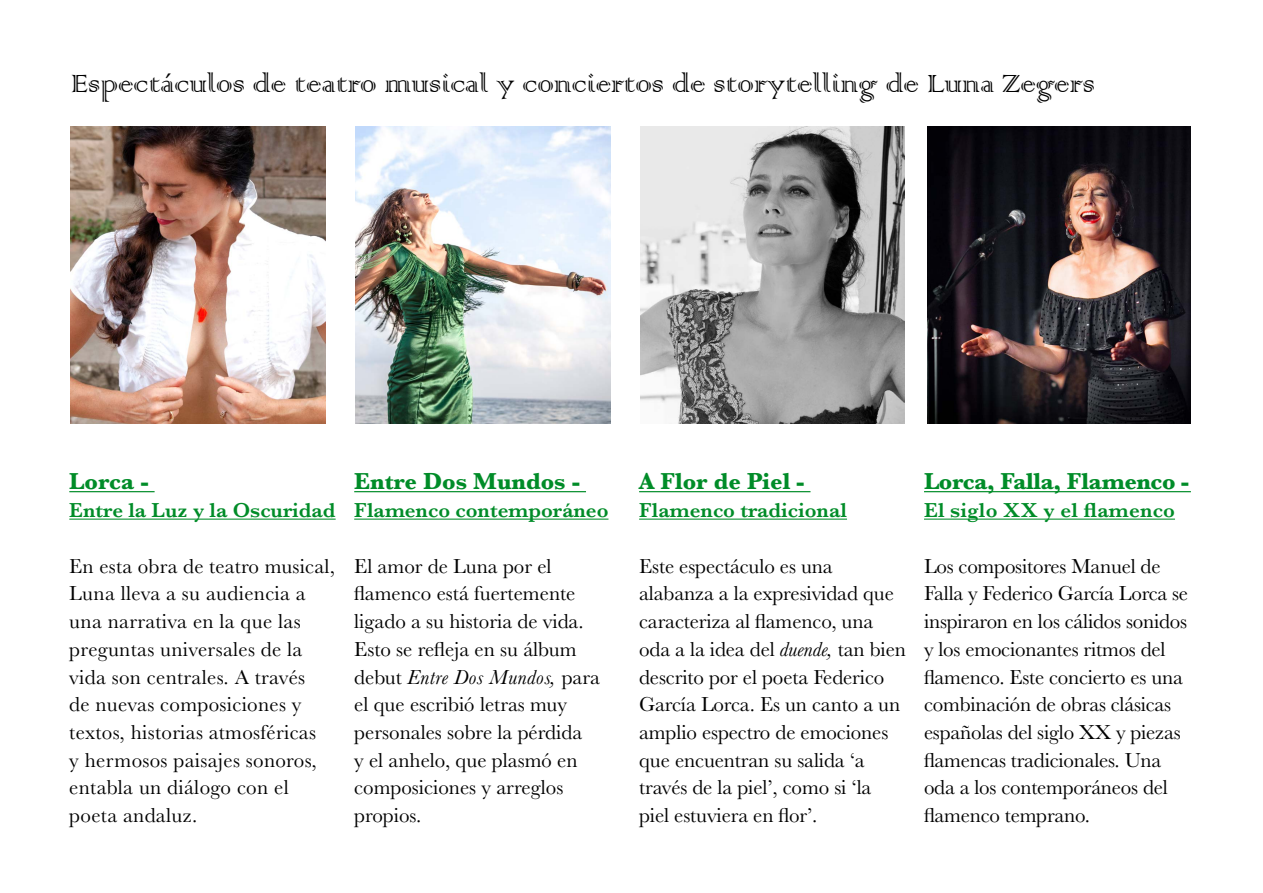
<style>
.page{position:relative;width:1263px;height:893px;background:#fff}
.page>*{position:absolute;margin:0;border:0;box-sizing:border-box;transform-origin:0 0}
.t1{font:33px "Colonna";color:#000}
.t2{font:700 24px "Baskerville";color:#008c28}
.t3{font:21px/27.8px "Baskerville";letter-spacing:-.005em;color:#000}
.t4{font:21px/27.8px "Baskerville";letter-spacing:.015em;color:#000}
.t5{font:600 21px "Baskerville";color:#008c28}
.s1{font-style:italic}
</style>
<div class="page">
<img style="left:927px;top:126px;width:264px;height:298px">
<img style="left:640px;top:126px;width:264px;height:298px">
<hr style="left:69px;top:491px;width:86px;height:1px;background:#008c28">
<hr style="left:69px;top:519px;width:267px;height:1px;background:#008c28">
<hr style="left:354px;top:491px;width:232px;height:1px;background:#008c28">
<hr style="left:354px;top:519px;width:254px;height:1px;background:#008c28">
<hr style="left:639px;top:491px;width:171px;height:1px;background:#008c28">
<hr style="left:639px;top:519px;width:208px;height:1px;background:#008c28">
<hr style="left:924px;top:491px;width:267px;height:1px;background:#008c28">
<hr style="left:924px;top:519px;width:251px;height:1px;background:#008c28">
<img style="left:71px;top:126px;width:255px;height:298px">
<img style="left:356px;top:126px;width:255px;height:298px">
<h1 class="t1" style="left:71px;top:62px;width:1026px">Espectáculos de teatro musical y conciertos de storytelling de Luna Zegers</h1>
<p class="t2" style="left:69px;top:465px;width:81px">Lorca -</p>
<p class="t5" style="left:69px;top:495px;width:268px">Entre la Luz y la Oscuridad</p>
<p class="t4" style="left:69px;top:552px;width:267px">En esta obra de teatro musical,<br>Luna lleva a su audiencia a una narrativa en la que las preguntas universales de la vida son centrales. A través<br>de nuevas composiciones y textos, historias atmosféricas<br>y hermosos paisajes sonoros, entabla un diálogo con el poeta andaluz.</p>
<p class="t2" style="left:354px;top:465px;width:227px">Entre Dos Mundos -</p>
<p class="t5" style="left:354px;top:495px;width:256px">Flamenco contemporáneo</p>
<p class="t3" style="left:354px;top:552px;width:247px">El amor de Luna por el flamenco está fuertemente ligado a su historia de vida.<br>Esto se refleja en su álbum debut <span class="s1">Entre Dos Mundos,</span> para el que escribió letras muy personales sobre la pérdida<br>y el anhelo, que plasmó en composiciones y arreglos propios.</p>
<p class="t2" style="left:639px;top:465px;width:167px">A Flor de Piel -</p>
<p class="t5" style="left:639px;top:495px;width:209px">Flamenco tradicional</p>
<p class="t3" style="left:639px;top:552px;width:268px">Este espectáculo es una alabanza a la expresividad que caracteriza al flamenco, una oda a la idea del <span class="s1">duende,</span> tan bien descrito por el poeta Federico<br>García Lorca. Es un canto a un amplio espectro de emociones que encuentran su salida ‘a través de la piel’, como si ‘la piel estuviera en flor’.</p>
<p class="t2" style="left:924px;top:465px;width:267px">Lorca, Falla, Flamenco -</p>
<p class="t5" style="left:924px;top:495px;width:252px">El siglo XX y el flamenco</p>
<p class="t3" style="left:924px;top:552px;width:266px">Los compositores Manuel de<br>Falla y Federico García Lorca se inspiraron en los cálidos sonidos y los emocionantes ritmos del flamenco. Este concierto es una combinación de obras clásicas españolas del siglo XX y piezas flamencas tradicionales. Una oda a los contemporáneos del flamenco temprano.</p>
</div>
